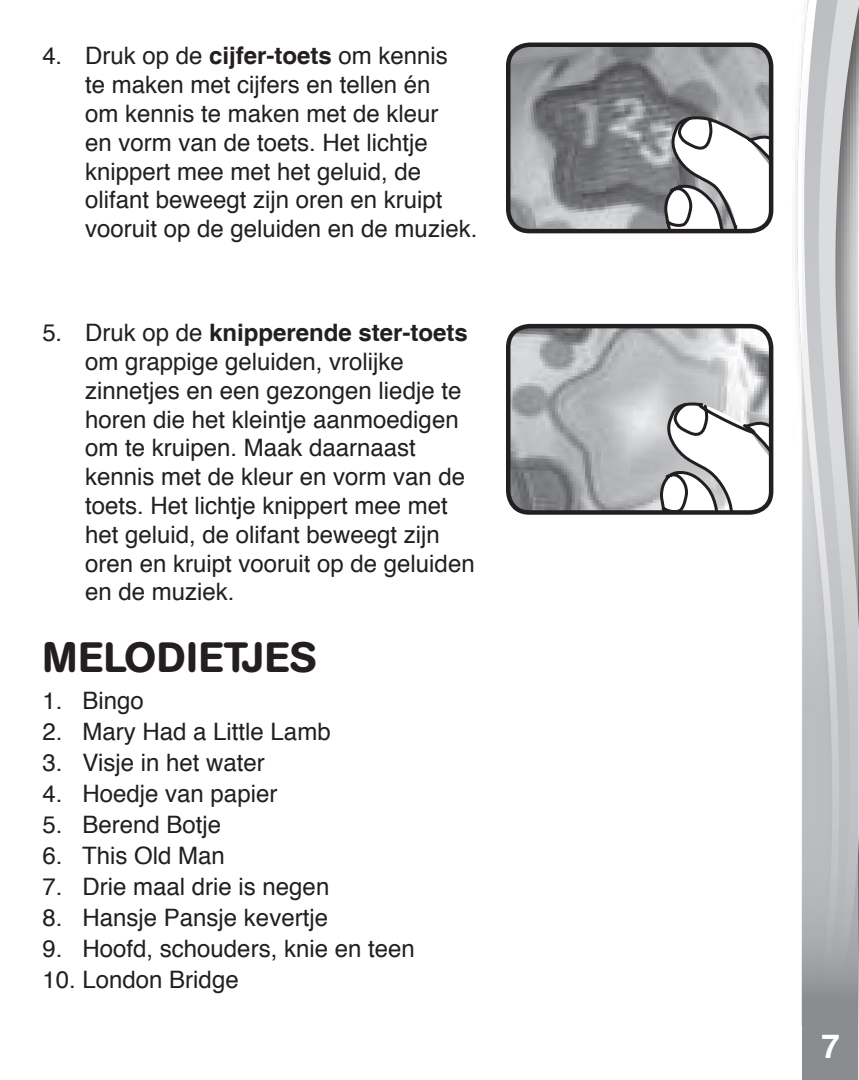
<style>
.page{position:relative;width:859px;height:1080px;background:#fff}
.page>*{position:absolute;margin:0;border:0;box-sizing:border-box;transform-origin:0 0}
.t1{font:500 42px "AG Book Rounded";letter-spacing:.02em;color:#231f20}
.t2{font:700 33px "Helvetica";color:#fff}
.t3{font:24px/28.8px "Helvetica";color:#231f20}
.s1{font-weight:700}
.s2{font-style:inherit}
</style>
<div class="page">
<svg style="left:796px;top:46px;width:6px;height:980px"></svg>
<svg style="left:802px;top:0;width:56px;height:1080px;background:#bdbec1"></svg>
<img style="left:508px;top:45px;width:263px;height:186px">
<svg style="left:662px;top:112px;width:109px;height:119px"></svg>
<div style="left:506px;top:43px;width:267px;height:190px;border:4px solid #231f20;border-radius:21px"></div>
<img style="left:509px;top:326px;width:261px;height:184px">
<svg style="left:658px;top:400px;width:112px;height:110px"></svg>
<div style="left:506px;top:324px;width:267px;height:191px;border:4px solid #231f20;border-radius:21px"></div>
<p class="t3" style="left:85px;top:42px;width:394px;text-indent:-43px">4. Druk op de <span class="s1">cijfer-toets</span> om kennis<br>te maken met cijfers en tellen én<br>om kennis te maken met de kleur<br>en vorm van de toets. Het lichtje knippert mee met het geluid, de olifant beweegt zijn oren en kruipt vooruit op de geluiden en de muziek.</p>
<p class="t3" style="left:85px;top:319px;width:391px;text-indent:-43px">5. Druk op de <span class="s1">knipperende ster-toets </span>om grappige geluiden, vrolijke zinnetjes en een gezongen liedje te horen die het kleintje aanmoedigen om te kruipen. Maak daarnaast kennis met de kleur en vorm van de toets. Het lichtje knippert mee met het geluid, de olifant beweegt zijn oren en kruipt vooruit op de geluiden en de muziek.</p>
<h1 class="t1" style="left:43px;top:642px;width:275px">MELODIETJES</h1>
<p class="t3" style="left:43px;top:687px;width:103px">1. Bingo</p>
<p class="t3" style="left:43px;top:718px;width:290px">2. Mary Had a Little Lamb</p>
<p class="t3" style="left:43px;top:749px;width:224px">3. Visje in het water</p>
<p class="t3" style="left:43px;top:780px;width:236px">4. Hoedje van papier</p>
<p class="t3" style="left:43px;top:811px;width:180px">5. Berend Botje</p>
<p class="t3" style="left:43px;top:842px;width:184px">6. This Old Man</p>
<p class="t3" style="left:43px;top:873px;width:288px">7. Drie maal drie is negen</p>
<p class="t3" style="left:43px;top:904px;width:287px">8. Hansje Pansje kevertje</p>
<p class="t3" style="left:43px;top:935px;width:374px">9. Hoofd, schouders, knie en teen</p>
<p class="t3" style="left:43px;top:966px;width:198px">10. London Bridge</p>
<h2 class="t2" style="left:821px;top:1026px;width:27px">7 <sup>7</sup><span class="s2">7</span></h2>
</div>
